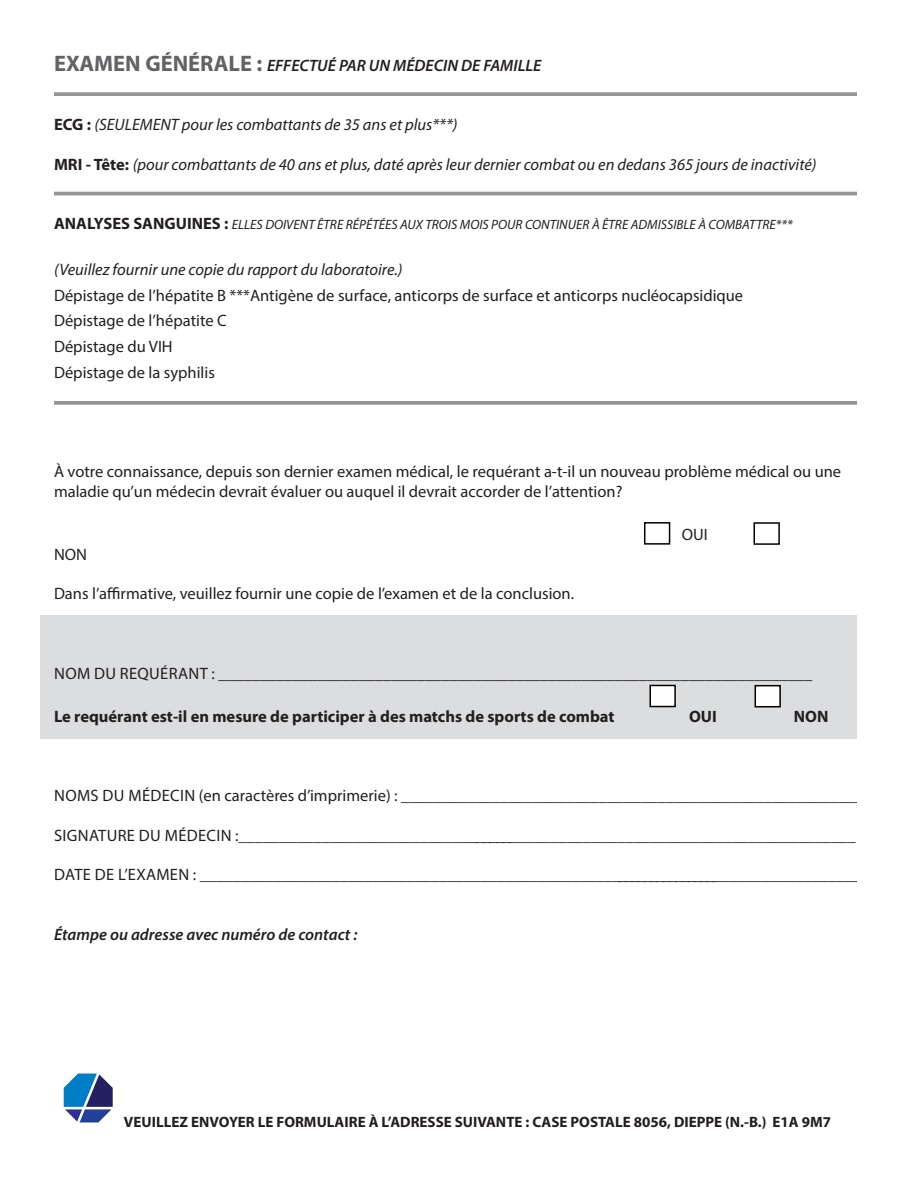
<style>
.page{position:relative;width:918px;height:1188px;background:#fff}
.page>*{position:absolute;margin:0;border:0;box-sizing:border-box;transform-origin:0 0}
.t1{font:16.5px/19.8px "Myriad Pro";color:#231f20}
.t2{font:16.5px "Myriad Pro";letter-spacing:.02em;color:#231f20}
.t3{font:italic 16.5px "Myriad Pro";color:#231f20}
.t4{font:italic 600 16.5px "Myriad Pro";color:#231f20}
.t5{font:700 16.5px "Myriad Pro";color:#231f20}
.t6{font:700 15px "Myriad Pro";color:#231f20}
.t7{font:italic 13.5px "Myriad Pro";color:#231f20}
.s1{font-weight:700;font-style:normal;font-size:22.5px;color:#636366}
.s2{font-weight:700;font-style:normal}
.s3{font-weight:700;font-style:normal;font-size:16.5px}
</style>
<div class="page">
<div style="left:40px;top:615px;width:834px;height:123px;background:#dcdddf"></div>
<svg style="left:54px;top:92px;width:803px;height:4px;background:#999b9e"></svg>
<hr style="left:54px;top:192px;width:810px;height:3px;background:#939598">
<svg style="left:54px;top:401px;width:803px;height:4px;background:#9a9c9e"></svg>
<svg style="left:64px;top:1074px;width:49px;height:49px"></svg>
<div style="left:858px;top:54px;width:51px;height:933px;background:#fff"></div>
<div style="left:644px;top:522px;width:26px;height:23px;border:2px solid #000"></div>
<div style="left:650px;top:685px;width:26px;height:22px;background:#fff;border:2px solid #000"></div>
<div style="left:754px;top:522px;width:26px;height:23px;border:2px solid #000"></div>
<div style="left:755px;top:685px;width:26px;height:22px;background:#fff;border:2px solid #000"></div>
<p class="t4" style="left:54px;top:55px;width:489px"><span class="s1">EXAMEN GÉNÉRALE :</span> EFFECTUÉ PAR UN MÉDECIN DE FAMILLE</p>
<p class="t3" style="left:54px;top:115px;width:405px"><span class="s2">ECG :</span> (SEULEMENT pour les combattants de 35 ans et plus***)</p>
<p class="t3" style="left:54px;top:154px;width:764px"><span class="s2">MRI - Tête:</span> (pour combattants de 40 ans et plus, daté après leur dernier combat ou en dedans 365 jours de inactivité)</p>
<p class="t7" style="left:54px;top:216px;width:740px"><span class="s3">ANALYSES SANGUINES :</span> ELLES DOIVENT ÊTRE RÉPÉTÉES AUX TROIS MOIS POUR CONTINUER À ÊTRE ADMISSIBLE À COMBATTRE***</p>
<p class="t3" style="left:54px;top:259px;width:350px">(Veuillez fournir une copie du rapport du laboratoire.)</p>
<p class="t1" style="left:54px;top:285px;width:691px">Dépistage de l’hépatite B ***Antigène de surface, anticorps de surface et anticorps nucléocapsidique</p>
<p class="t1" style="left:54px;top:311px;width:174px">Dépistage de l’hépatite C</p>
<p class="t1" style="left:54px;top:337px;width:120px">Dépistage du VIH</p>
<p class="t1" style="left:54px;top:362px;width:162px">Dépistage de la syphilis</p>
<p class="t1" style="left:54px;top:461px;width:789px">À votre connaissance, depuis son dernier examen médical, le requérant a-t-il un nouveau problème médical ou une maladie qu’un médecin devrait évaluer ou auquel il devrait accorder de l’attention?</p>
<p class="t1" style="left:682px;top:524px;width:27px">OUI</p>
<p class="t1" style="left:54px;top:544px;width:35px">NON</p>
<p class="t1" style="left:54px;top:584px;width:522px">Dans l’affirmative, veuillez fournir une copie de l’examen et de la conclusion.</p>
<p class="t2" style="left:54px;top:663px;width:760px">NOM DU REQUÉRANT : ________________________________________________________________________</p>
<p class="t5" style="left:54px;top:706px;width:562px">Le requérant est-il en mesure de participer à des matchs de sports de combat</p>
<p class="t5" style="left:689px;top:706px;width:29px">OUI</p>
<p class="t5" style="left:794px;top:706px;width:36px">NON</p>
<p class="t1" style="left:54px;top:785px;width:810px">NOMS DU MÉDECIN (en caractères d’imprimerie) : ________________________________________________________</p>
<p class="t2" style="left:54px;top:825px;width:803px">SIGNATURE DU MÉDECIN :____________________________________________________________________________</p>
<p class="t2" style="left:54px;top:865px;width:809px">DATE DE L’EXAMEN : ____________________________________________________________________________________</p>
<p class="t4" style="left:54px;top:924px;width:305px">Étampe ou adresse avec numéro de contact :</p>
<p class="t6" style="left:124px;top:1112px;width:709px">VEUILLEZ ENVOYER LE FORMULAIRE À L’ADRESSE SUIVANTE : CASE POSTALE 8056, DIEPPE (N.-B.) E1A 9M7</p>
</div>
